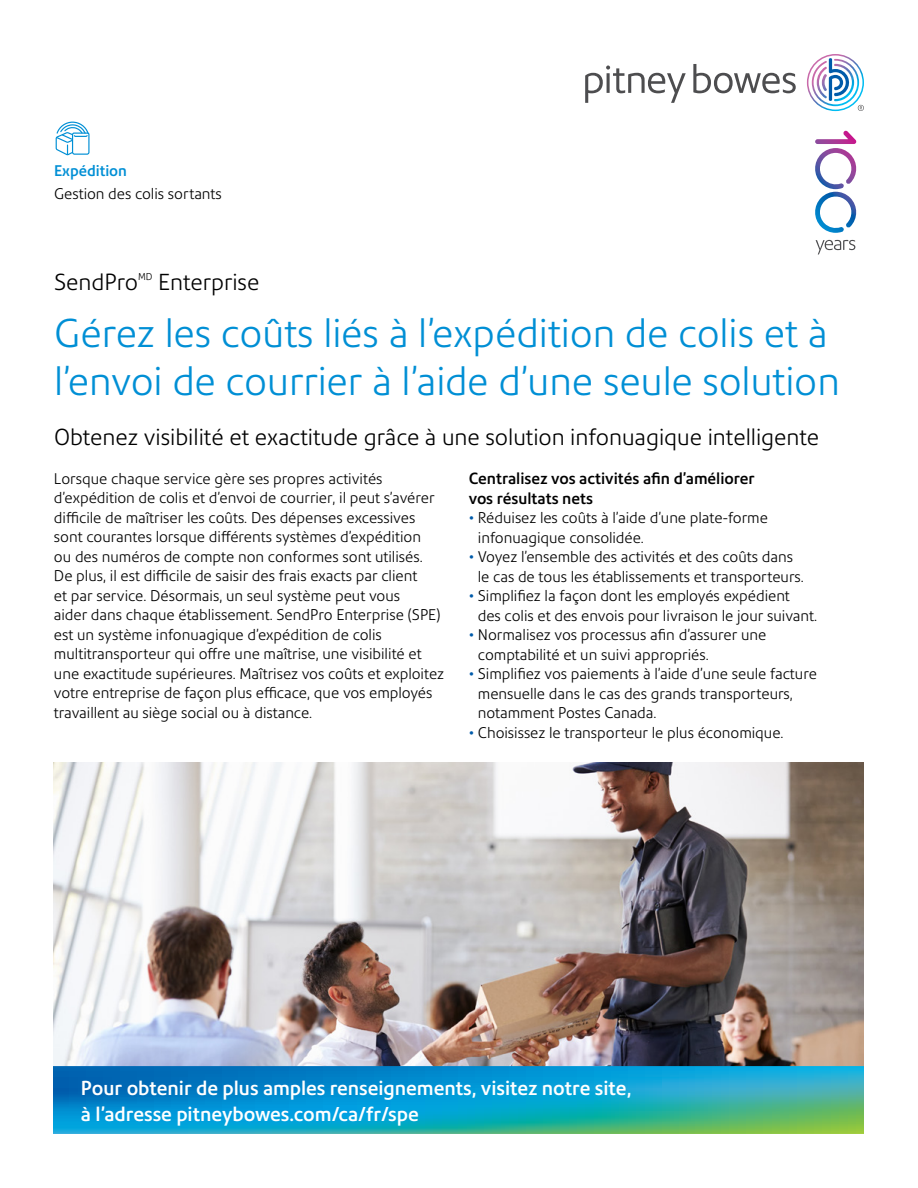
<style>
.page{position:relative;width:918px;height:1188px;background:#fff}
.page>*{position:absolute;margin:0;border:0;box-sizing:border-box;transform-origin:0 0}
.t1{font:300 39px/48px "Precision Sans";color:#008fd5}
.t2{font:300 22.5px "Precision Sans";color:#000}
.t3{font:500 19.5px/25.5px "Precision Sans";color:#fff}
.t4{font:500 15.75px/19.5px "Precision Sans";color:#000}
.t5{font:300 15px/19.5px "Precision Sans";color:#000}
.t6{font:500 15px "Precision Sans";color:#008fd5}
.t7{font:300 9.6px "Precision Sans";color:#000}
.s1{color:#005baa}
</style>
<div class="page">
<img style="left:54px;top:763px;width:810px;height:303px">
<svg style="left:54px;top:1066px;width:810px;height:68px;background:#169cbc"></svg>
<svg style="left:56px;top:122px;width:34px;height:33px"></svg>
<svg style="left:585px;top:64px;width:211px;height:39px"></svg>
<svg style="left:807px;top:54px;width:57px;height:57px"></svg>
<svg style="left:815px;top:131px;width:42px;height:102px"></svg>
<svg style="left:816px;top:240px;width:39px;height:14px"></svg>
<p class="t6" style="left:54px;top:162px;width:74px">Expédition</p>
<p class="t5" style="left:54px;top:184px;width:169px">Gestion des colis sortants</p>
<h2 class="t2" style="left:54px;top:268px;width:86px">SendPro</h2>
<p class="t7" style="left:138px;top:270px;width:16px">MD</p>
<h2 class="t2" style="left:158px;top:268px;width:103px">Enterprise</h2>
<h1 class="t1" style="left:54px;top:310px;width:787px">Gérez les coûts liés à l’expédition de colis et à l’envoi de courrier à l’aide d’une seule solution</h1>
<h2 class="t2" style="left:54px;top:423px;width:767px">Obtenez visibilité et exactitude grâce à une solution infonuagique intelligente</h2>
<p class="t5" style="left:54px;top:469px;width:392px">Lorsque chaque service gère ses propres activités d’expédition de colis et d’envoi de courrier, il peut s’avérer difficile de maîtriser les coûts. Des dépenses excessives sont courantes lorsque différents systèmes d’expédition<br>ou des numéros de compte non conformes sont utilisés.<br>De plus, il est difficile de saisir des frais exacts par client<br>et par service. Désormais, un seul système peut vous<br>aider dans chaque établissement. SendPro Enterprise (SPE) est un système infonuagique d’expédition de colis multitransporteur qui offre une maîtrise, une visibilité et une exactitude supérieures. Maîtrisez vos coûts et exploitez votre entreprise de façon plus efficace, que vos employés travaillent au siège social ou à distance.</p>
<p class="t4" style="left:469px;top:469px;width:287px">Centralisez vos activités afin d’améliorer vos résultats nets</p>
<p class="t5" style="left:478px;top:508px;width:292px;text-indent:-9px"><span class="s1">•</span> Réduisez les coûts à l’aide d’une plate-forme infonuagique consolidée.</p>
<p class="t5" style="left:478px;top:547px;width:328px;text-indent:-9px"><span class="s1">•</span> Voyez l’ensemble des activités et des coûts dans le cas de tous les établissements et transporteurs.</p>
<p class="t5" style="left:478px;top:586px;width:341px;text-indent:-9px"><span class="s1">•</span> Simplifiez la façon dont les employés expédient<br>des colis et des envois pour livraison le jour suivant.</p>
<p class="t5" style="left:478px;top:625px;width:290px;text-indent:-9px"><span class="s1">•</span> Normalisez vos processus afin d’assurer une comptabilité et un suivi appropriés.</p>
<p class="t5" style="left:478px;top:664px;width:341px;text-indent:-9px"><span class="s1">•</span> Simplifiez vos paiements à l’aide d’une seule facture mensuelle dans le cas des grands transporteurs, notamment Postes Canada.</p>
<p class="t5" style="left:469px;top:723px;width:316px"><span class="s1">•</span> Choisissez le transporteur le plus économique.</p>
<h3 class="t3" style="left:81px;top:1076px;width:552px">Pour obtenir de plus amples renseignements, visitez notre site, à l’adresse pitneybowes.com/ca/fr/spe</h3>
</div>
